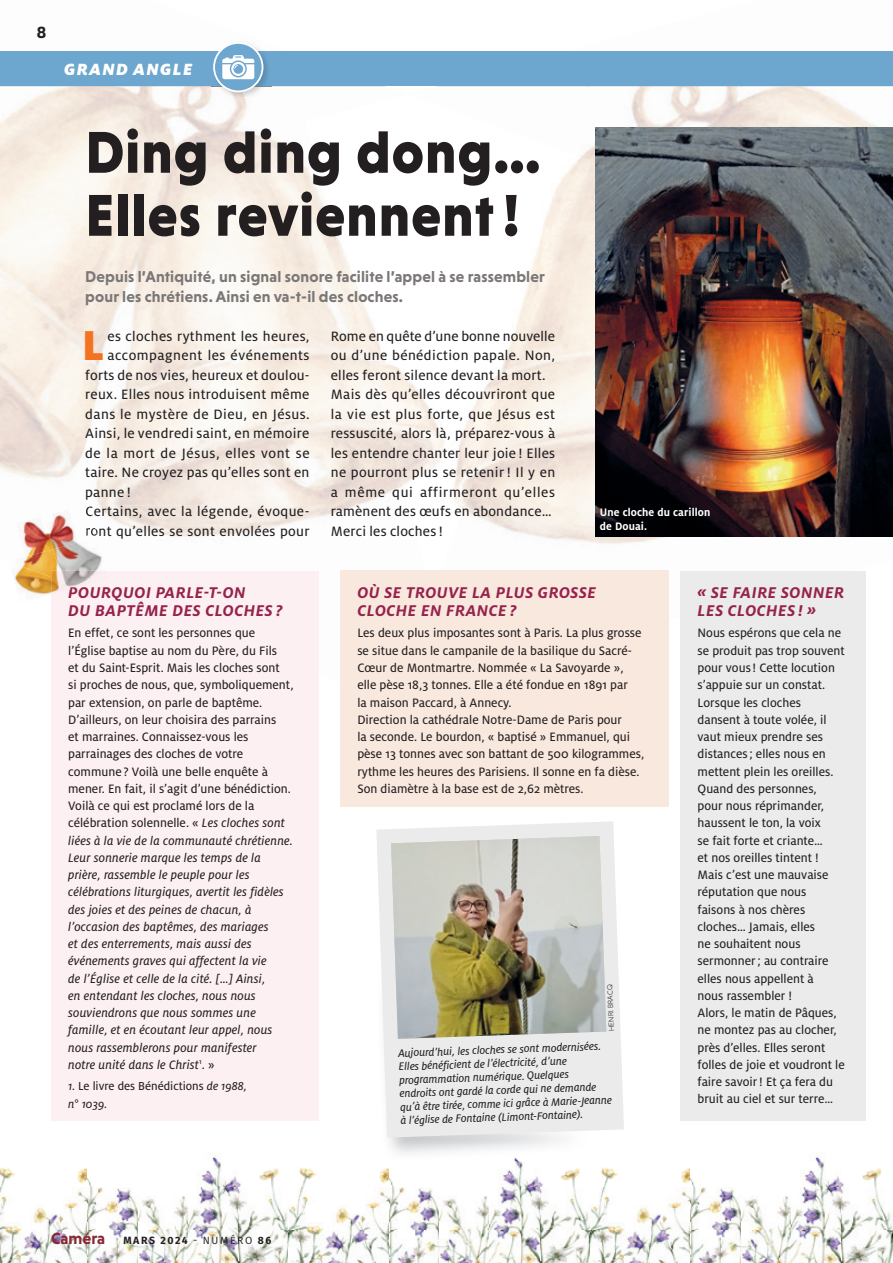
<style>
.page{position:relative;width:893px;height:1263px;background:#fff}
.page>*{position:absolute;margin:0;border:0;box-sizing:border-box;transform-origin:0 0}
.t1{font:900 60px/63px "Niveau Grotesk";letter-spacing:.02em;color:#231f20;scale:.94 1}
.t2{font:900 46.35px "Milo OT";color:#f47321;scale:.95 1}
.t3{font:italic 900 18px "Milo OT";letter-spacing:.07em;color:#fff}
.t4{font:italic 700 17.25px/18px "Milo OT";letter-spacing:.03em;color:#96234d}
.t5{font:700 16.5px "Pluto Cond";color:#231f20}
.t6{font:700 15.9px/19.5px "Niveau Grotesk";letter-spacing:.01em;color:#7b7776}
.t7{font:15px/19.5px "Milo OT Text";letter-spacing:.02em;color:#231f20}
.t8{font:15px "Milo OT Text";letter-spacing:.04em;color:#231f20}
.t9{font:13.5px/17.2px "Milo OT Text";color:#231f20}
.t10{font:13.5px/17.2px "Milo OT Text Ita";letter-spacing:.01em;color:#231f20}
.t11{font:12.75px "Milo OT Text";color:#231f20}
.t12{font:12.75px "Milo OT Text Ita";color:#231f20}
.t13{font:12px/13.5px "Milo OT Text Ita";color:#231f20}
.t14{font:700 12px/14.2px "Milo OT";letter-spacing:.01em;color:#fff;scale:.95 1}
.t15{font:700 10.5px "Fira Sans";letter-spacing:.15em;color:#231f20}
.t16{font:300 7.5px "Niveau Grotesk";color:#231f20}
.s1{font-family:"Milo OT Text Ita"}
.s2{font-family:"Milo OT Text"}
.s3{font-family:"Niveau Grotesk";font-size:16.5px;color:#882933}
.s4{font-weight:400}
</style>
<div class="page">
<hr style="left:0;top:85px;width:893px;height:1px;background:#808285">
<img style="left:138px;top:85px;width:253px;height:20px">
<img style="left:387px;top:88px;width:4px;height:8px">
<img style="left:0;top:105px;width:305px;height:125px">
<img style="left:0;top:161px;width:170px;height:167px">
<img style="left:116px;top:230px;width:236px;height:166px">
<img style="left:272px;top:328px;width:80px;height:189px">
<img style="left:319px;top:417px;width:81px;height:267px">
<img style="left:0;top:328px;width:166px;height:167px">
<img style="left:112px;top:396px;width:204px;height:129px">
<img style="left:344px;top:506px;width:56px;height:65px">
<img style="left:96px;top:495px;width:91px;height:30px">
<img style="left:115px;top:85px;width:271px;height:1px">
<img style="left:0;top:85px;width:115px;height:1px">
<img style="left:96px;top:506px;width:213px;height:13px">
<img style="left:492px;top:86px;width:243px;height:28px">
<img style="left:590px;top:114px;width:145px;height:140px">
<img style="left:735px;top:86px;width:158px;height:42px">
<img style="left:543px;top:254px;width:71px;height:317px">
<img style="left:495px;top:339px;width:110px;height:232px">
<img style="left:574px;top:266px;width:21px;height:206px">
<img style="left:495px;top:425px;width:60px;height:146px">
<img style="left:495px;top:510px;width:9px;height:61px">
<img style="left:614px;top:536px;width:202px;height:35px">
<img style="left:816px;top:536px;width:77px;height:1px">
<img style="left:436px;top:85px;width:151px;height:1px">
<img style="left:587px;top:85px;width:153px;height:1px">
<img style="left:740px;top:85px;width:153px;height:1px">
<img style="left:400px;top:94px;width:95px;height:477px">
<img style="left:352px;top:96px;width:48px;height:382px">
<img style="left:495px;top:235px;width:48px;height:188px">
<img style="left:305px;top:109px;width:48px;height:191px">
<img style="left:542px;top:148px;width:48px;height:144px">
<div style="left:0;top:51px;width:893px;height:34px;background:#6da7d0"></div>
<img style="left:211px;top:44px;width:60px;height:56px">
<img style="left:211px;top:51px;width:60px;height:34px">
<svg style="left:214px;top:43px;width:49px;height:48px"></svg>
<div style="left:213px;top:42px;width:50px;height:50px;border:2px solid #fff;border-radius:50%"></div>
<svg style="left:222px;top:55px;width:32px;height:24px"></svg>
<img style="left:595px;top:128px;width:298px;height:408px">
<div style="left:51px;top:571px;width:268px;height:550px;background:#fdf0f2"></div>
<div style="left:341px;top:571px;width:328px;height:236px;background:#f9e8de"></div>
<div style="left:680px;top:571px;width:186px;height:550px;background:#ebebeb"></div>
<img style="left:0;top:1156px;width:389px;height:31px">
<img style="left:0;top:1187px;width:540px;height:76px">
<img style="left:540px;top:1156px;width:353px;height:107px">
<img style="left:389px;top:1160px;width:151px;height:28px">
<img style="left:376px;top:1138px;width:214px;height:22px">
<svg style="left:376px;top:821px;width:248px;height:317px;fill:#ebebeb"></svg>
<div style="left:383px;top:836px;width:223px;height:288px;background:#ebebeb"></div>
<img style="left:391px;top:836px;width:215px;height:203px">
<img style="left:14px;top:577px;width:37px;height:18px">
<img style="left:20px;top:520px;width:24px;height:29px">
<img style="left:44px;top:513px;width:31px;height:36px">
<img style="left:12px;top:549px;width:41px;height:28px">
<img style="left:53px;top:538px;width:49px;height:33px">
<svg style="left:86px;top:506px;width:6px;height:11px"></svg>
<svg style="left:86px;top:528px;width:11px;height:8px"></svg>
<img style="left:51px;top:571px;width:45px;height:22px">
<svg style="left:69px;top:587px;width:9px;height:3px"></svg>
<p class="t5" style="left:37px;top:23px;width:12px">8</p>
<h3 class="t3" style="left:64px;top:58px;width:130px">GRAND ANGLE</h3>
<h1 class="t1" style="left:85px;top:120px;width:486px">Ding ding dong…<br>Elles reviennent !</h1>
<p class="t6" style="left:85px;top:267px;width:461px">Depuis l’Antiquité, un signal sonore facilite l’appel à se rassembler pour les chrétiens. Ainsi en va-t-il des cloches.</p>
<h2 class="t2" style="left:82px;top:318px;width:25px">L</h2>
<p class="t7" style="left:107px;top:326px;width:204px">es cloches rythment les heures,</p>
<p class="t7" style="left:331px;top:326px;width:226px">Rome en quête d’une bonne nouvelle ou d’une bénédiction papale. Non, elles feront silence devant la mort.<br>Mais dès qu’elles découvriront que la vie est plus forte, que Jésus est ressuscité, alors là, préparez-vous à les entendre chanter leur joie ! Elles ne pourront plus se retenir ! Il y en a même qui affirmeront qu’elles ramènent des œufs en abondance… Merci les cloches !</p>
<p class="t7" style="left:107px;top:346px;width:204px">accompagnent les événements</p>
<p class="t7" style="left:85px;top:365px;width:226px">forts de nos vies, heureux et doulou-</p>
<p class="t7" style="left:85px;top:385px;width:226px">reux. Elles nous introduisent même</p>
<p class="t7" style="left:85px;top:404px;width:226px">dans le mystère de Dieu, en Jésus.</p>
<p class="t7" style="left:85px;top:424px;width:226px">Ainsi, le vendredi saint, en mémoire</p>
<p class="t8" style="left:85px;top:445px;width:226px">de la mort de Jésus, elles vont se</p>
<p class="t7" style="left:85px;top:463px;width:226px">taire. Ne croyez pas qu’elles sont en</p>
<p class="t7" style="left:85px;top:482px;width:47px">panne !</p>
<p class="t7" style="left:85px;top:502px;width:226px">Certains, avec la légende, évoque-</p>
<p class="t7" style="left:85px;top:521px;width:226px">ront qu’elles se sont envolées pour</p>
<p class="t14" style="left:600px;top:505px;width:118px">Une cloche du carillon de Douai.</p>
<p class="t4" style="left:68px;top:583px;width:216px">POURQUOI PARLE-T-ON<br>DU BAPTÊME DES CLOCHES ?</p>
<p class="t9" style="left:68px;top:625px;width:227px">En effet, ce sont les personnes que l’Église baptise au nom du Père, du Fils<br>et du Saint-Esprit. Mais les cloches sont<br>si proches de nous, que, symboliquement, par extension, on parle de baptême.<br>D’ailleurs, on leur choisira des parrains<br>et marraines. Connaissez-vous les parrainages des cloches de votre commune ? Voilà une belle enquête à mener. En fait, il s’agit d’une bénédiction.<br>Voilà ce qui est proclamé lors de la célébration solennelle. « <span class="s1">Les cloches sont</span></p>
<p class="t10" style="left:68px;top:832px;width:226px">liées à la vie de la communauté chrétienne.<br>Leur sonnerie marque les temps de la prière, rassemble le peuple pour les célébrations liturgiques, avertit les fidèles des joies et des peines de chacun, à l’occasion des baptêmes, des mariages<br>et des enterrements, mais aussi des événements graves qui affectent la vie<br>de l’Église et celle de la cité. […] Ainsi,<br>en entendant les cloches, nous nous souviendrons que nous sommes une famille, et en écoutant leur appel, nous nous rassemblerons pour manifester<br>notre unité dans le Christ<sup>1</sup><span class="s2">. »</span></p>
<p class="t11" style="left:68px;top:1079px;width:180px"><span class="s1">1.</span> Le livre des Bénédictions <span class="s1">de 1988,</span></p>
<p class="t12" style="left:68px;top:1096px;width:41px">n° 1039.</p>
<p class="t4" style="left:357px;top:583px;width:240px">OÙ SE TROUVE LA PLUS GROSSE<br>CLOCHE EN FRANCE ?</p>
<p class="t9" style="left:357px;top:625px;width:288px">Les deux plus imposantes sont à Paris. La plus grosse se situe dans le campanile de la basilique du Sacré-Cœur de Montmartre. Nommée « La Savoyarde », elle pèse 18,3 tonnes. Elle a été fondue en 1891 par<br>la maison Paccard, à Annecy.<br>Direction la cathédrale Notre-Dame de Paris pour<br>la seconde. Le bourdon, « baptisé » Emmanuel, qui pèse 13 tonnes avec son battant de 500 kilogrammes, rythme les heures des Parisiens. Il sonne en fa dièse.<br>Son diamètre à la base est de 2,62 mètres.</p>
<p class="t16" style="left:607px;top:1031px;width:49px;rotate:-92deg">HENRI BRACQ</p>
<p class="t13" style="left:398px;top:1046px;width:213px;rotate:-2deg">Aujourd’hui, les cloches se sont modernisées.<br>Elles bénéficient de l’électricité, d’une programmation numérique. Quelques<br>endroits ont gardé la corde qui ne demande qu’à être tirée, comme ici grâce à M arie-Jeanne à l’église de Fontaine (Limont-Fontaine).</p>
<p class="t4" style="left:697px;top:583px;width:148px">« SE FAIRE SONNER<br>LES CLOCHES ! »</p>
<p class="t9" style="left:697px;top:625px;width:149px">Nous espérons que cela ne se produit pas trop souvent pour vous ! Cette locution s’appuie sur un constat.<br>Lorsque les cloches dansent à toute volée, il vaut mieux prendre ses distances ; elles nous en mettent plein les oreilles.<br>Quand des personnes, pour nous réprimander, haussent le ton, la voix<br>se fait forte et criante…<br>et nos oreilles tintent !<br>Mais c’est une mauvaise réputation que nous faisons à nos chères cloches… Jamais, elles<br>ne souhaitent nous sermonner ; au contraire elles nous appellent à<br>nous rassembler !<br>Alors, le matin de Pâques, ne montez pas au clocher, près d’elles. Elles seront folles de joie et voudront le faire savoir ! Et ça fera du bruit au ciel et sur terre…</p>
<p class="t15" style="left:51px;top:1231px;width:222px"><span class="s3">Caméra</span> MARS 2024 <span class="s4">- NUMÉRO</span> 86</p>
</div>
